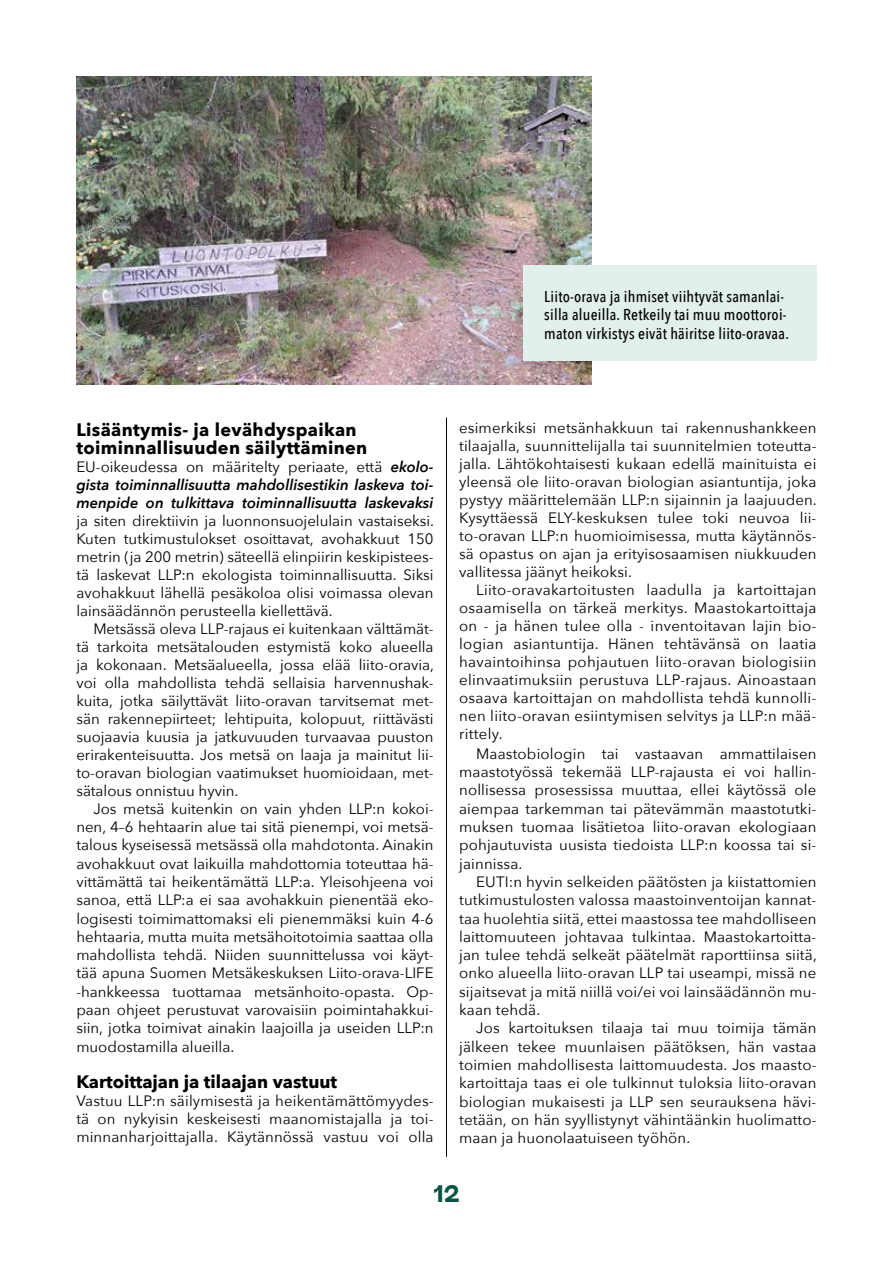
<style>
.page{position:relative;width:893px;height:1263px;background:#fff}
.page>*{position:absolute;margin:0;border:0;box-sizing:border-box;transform-origin:0 0}
.t1{font:900 24px "Panel Sans";color:#075645}
.t2{font:700 18px/18px "Avenir Next";letter-spacing:.02em;color:#000}
.t3{font:700 18px "Avenir Next";color:#000}
.t4{font:500 15.75px/18.8px "Avenir Next Condensed";letter-spacing:.015em;color:#000}
.t5{font:15px/18px "Avenir Next";letter-spacing:.01em;color:#000;text-align:justify}
.t6{font:italic 600 15px/18px "Avenir Next";color:#000;text-align:justify}
.s1{font-weight:400;font-style:normal}
</style>
<div class="page">
<img style="left:77px;top:77px;width:515px;height:308px">
<hr style="left:446px;top:418px;width:1px;height:739px;background:#000">
<div style="left:523px;top:265px;width:293px;height:95px;background:#e1f0ec"></div>
<p class="t4" style="left:544px;top:287px;width:246px">Liito-orava ja ihmiset viihtyvät samanlai&shy;silla alueilla. Retkeily tai muu moottoroi&shy;maton virkistys eivät häiritse liito-oravaa.</p>
<p class="t2" style="left:76px;top:420px;width:292px">Lisääntymis- ja levähdyspaikan toiminnallisuuden säilyttäminen</p>
<p class="t6" style="left:76px;top:457px;width:359px"><span class="s1">EU-oikeudessa on määritelty periaate, että</span> ekolo&shy;gista toiminnallisuutta mahdollisestikin laskeva toi&shy;menpide on tulkittava toiminnallisuutta laskevaksi</p>
<p class="t5" style="left:76px;top:511px;width:359px">ja siten direktiivin ja luonnonsuojelulain vastaiseksi.<br>Kuten tutkimustulokset osoittavat, avohakkuut 150 metrin (ja 200 metrin) säteellä elinpiirin keskipistees&shy;tä laskevat LLP:n ekologista toiminnallisuutta. Siksi avohakkuut lähellä pesäkoloa olisi voimassa olevan lainsäädännön perusteella kiellettävä.</p>
<p class="t5" style="left:76px;top:619px;width:359px;text-indent:17px">Metsässä oleva LLP-rajaus ei kuitenkaan välttämät&shy;tä tarkoita metsätalouden estymistä koko alueella ja kokonaan. Metsäalueella, jossa elää liito-oravia, voi olla mahdollista tehdä sellaisia harvennushak&shy;kuita, jotka säilyttävät liito-oravan tarvitsemat met&shy;sän rakennepiirteet; lehtipuita, kolopuut, riittävästi suojaavia kuusia ja jatkuvuuden turvaavaa puuston erirakenteisuutta. Jos metsä on laaja ja mainitut lii&shy;to-oravan biologian vaatimukset huomioidaan, met&shy;sätalous onnistuu hyvin.</p>
<p class="t5" style="left:76px;top:799px;width:359px;text-indent:17px">Jos metsä kuitenkin on vain yhden LLP:n kokoi&shy;nen, 4–6 hehtaarin alue tai sitä pienempi, voi metsä&shy;talous kyseisessä metsässä olla mahdotonta. Ainakin avohakkuut ovat laikuilla mahdottomia toteuttaa hä&shy;vittämättä tai heikentämättä LLP:a. Yleisohjeena voi sanoa, että LLP:a ei saa avohakkuin pienentää eko&shy;logisesti toimimattomaksi eli pienemmäksi kuin 4-6 hehtaaria, mutta muita metsähoitotoimia saattaa olla mahdollista tehdä. Niiden suunnittelussa voi käyt&shy;tää apuna Suomen Metsäkeskuksen Liito-orava-LIFE -hankkeessa tuottamaa metsänhoito-opasta. Op&shy;paan ohjeet perustuvat varovaisiin poimintahakkui&shy;siin, jotka toimivat ainakin laajoilla ja useiden LLP:n muodostamilla alueilla.</p>
<p class="t3" style="left:76px;top:1066px;width:262px">Kartoittajan ja tilaajan vastuut</p>
<p class="t5" style="left:76px;top:1091px;width:359px">Vastuu LLP:n säilymisestä ja heikentämättömyydes&shy;tä on nykyisin keskeisesti maanomistajalla ja toi&shy;minnanharjoittajalla. Käytännössä vastuu voi olla</p>
<p class="t5" style="left:459px;top:418px;width:359px">esimerkiksi metsänhakkuun tai rakennushankkeen tilaajalla, suunnittelijalla tai suunnitelmien toteutta&shy;jalla. Lähtökohtaisesti kukaan edellä mainituista ei yleensä ole liito-oravan biologian asiantuntija, joka pystyy määrittelemään LLP:n sijainnin ja laajuuden.<br>Kysyttäessä ELY-keskuksen tulee toki neuvoa lii&shy;to-oravan LLP:n huomioimisessa, mutta käytännös&shy;sä opastus on ajan ja erityisosaamisen niukkuuden vallitessa jäänyt heikoksi.</p>
<p class="t5" style="left:459px;top:580px;width:359px;text-indent:17px">Liito-oravakartoitusten laadulla ja kartoittajan osaamisella on tärkeä merkitys. Maastokartoittaja on - ja hänen tulee olla - inventoitavan lajin bio&shy;logian asiantuntija. Hänen tehtävänsä on laatia havaintoihinsa pohjautuen liito-oravan biologisiin elinvaatimuksiin perustuva LLP-rajaus. Ainoastaan osaava kartoittajan on mahdollista tehdä kunnolli&shy;nen liito-oravan esiintymisen selvitys ja LLP:n mää&shy;rittely.</p>
<p class="t5" style="left:459px;top:744px;width:359px;text-indent:17px">Maastobiologin tai vastaavan ammattilaisen maastotyössä tekemää LLP-rajausta ei voi hallin&shy;nollisessa prosessissa muuttaa, ellei käytössä ole aiempaa tarkemman tai pätevämmän maastotutki&shy;muksen tuomaa lisätietoa liito-oravan ekologiaan pohjautuvista uusista tiedoista LLP:n koossa tai si&shy;jainnissa.</p>
<p class="t5" style="left:459px;top:872px;width:359px;text-indent:17px">EUTI:n hyvin selkeiden päätösten ja kiistattomien tutkimustulosten valossa maastoinventoijan kannat&shy;taa huolehtia siitä, ettei maastossa tee mahdolliseen laittomuuteen johtavaa tulkintaa. Maastokartoitta&shy;jan tulee tehdä selkeät päätelmät raporttiinsa siitä, onko alueella liito-oravan LLP tai useampi, missä ne sijaitsevat ja mitä niillä voi/ei voi lainsäädännön mu&shy;kaan tehdä.</p>
<p class="t5" style="left:459px;top:1018px;width:359px;text-indent:17px">Jos kartoituksen tilaaja tai muu toimija tämän jälkeen tekee muunlaisen päätöksen, hän vastaa toimien mahdollisesta laittomuudesta. Jos maasto&shy;kartoittaja taas ei ole tulkinnut tuloksia liito-oravan biologian mukaisesti ja LLP sen seurauksena hävi&shy;tetään, on hän syyllistynyt vähintäänkin huolimatto&shy;maan ja huonolaatuiseen työhön.</p>
<h1 class="t1" style="left:433px;top:1179px;width:28px">12</h1>
</div>
